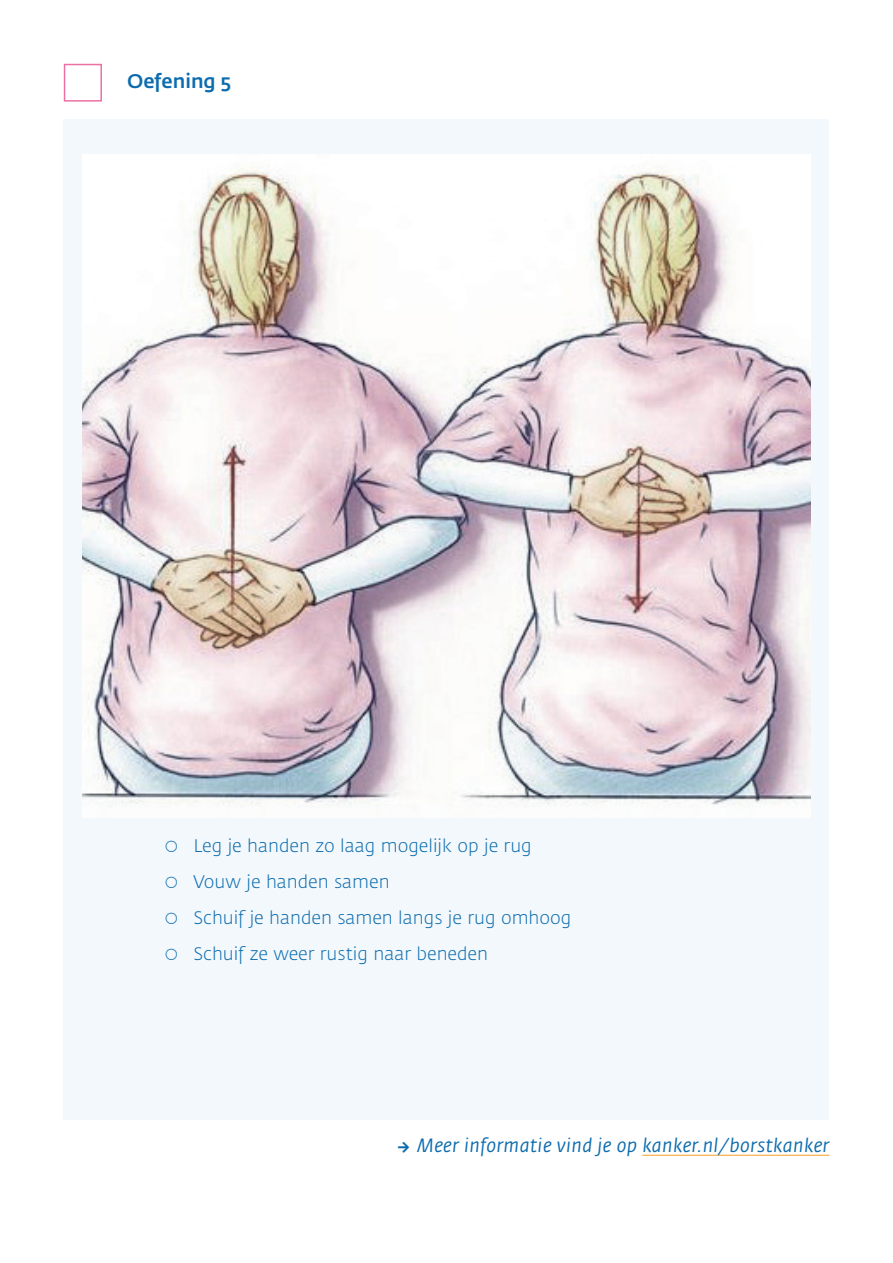
<style>
.page{position:relative;width:893px;height:1263px;background:#fff}
.page>*{position:absolute;margin:0;border:0;box-sizing:border-box;transform-origin:0 0}
.t1{font:500 19.5px "Fedra Sans Std";color:#0d6cae}
.t2{font:italic 19.05px "Fedra Sans";letter-spacing:.02em;color:#0d6cae}
.t3{font:300 18px "Fedra Sans";color:#0d6cae}
</style>
<div class="page">
<div style="left:64px;top:64px;width:38px;height:38px;border:2px solid #ed70a4"></div>
<div style="left:64px;top:119px;width:765px;height:1000px;background:#f2f8fc"></div>
<hr style="left:642px;top:1155px;width:187px;height:1px;background:#faa63f">
<img style="left:83px;top:154px;width:727px;height:664px">
<p class="t1" style="left:127px;top:68px;width:105px">Oefening 5</p>
<p class="t3" style="left:164px;top:837px;width:370px">○ Leg je handen zo laag mogelijk op je rug</p>
<p class="t3" style="left:164px;top:873px;width:227px">○ Vouw je handen samen</p>
<p class="t3" style="left:164px;top:908px;width:409px">○ Schuif je handen samen langs je rug omhoog</p>
<p class="t3" style="left:164px;top:944px;width:326px">○ Schuif ze weer rustig naar beneden</p>
<p class="t2" style="left:417px;top:1135px;width:413px">Meer informatie vind je op kanker.nl/borstkanker</p>
</div>
